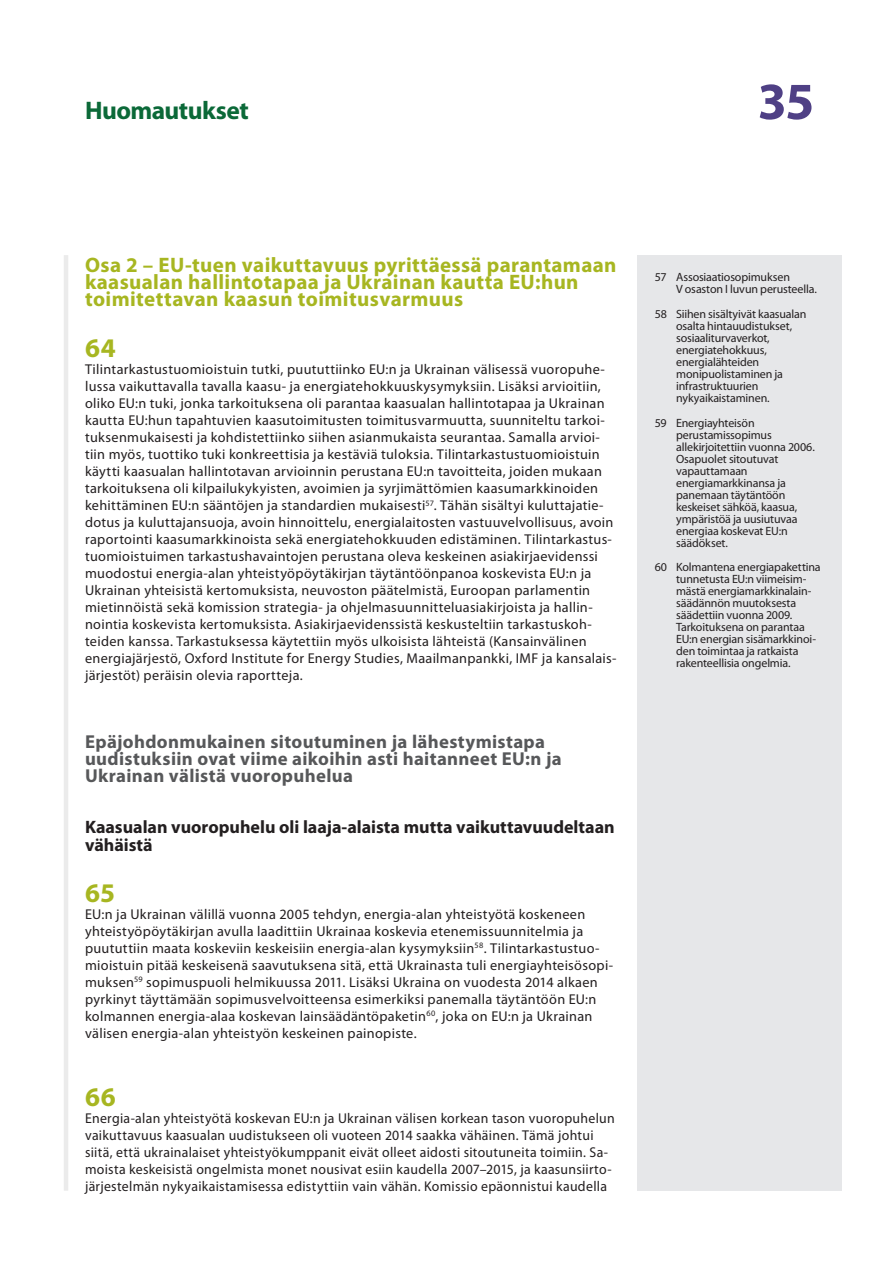
<style>
.page{position:relative;width:893px;height:1263px;background:#fff}
.page>*{position:absolute;margin:0;border:0;box-sizing:border-box;transform-origin:0 0}
.t1{font:700 52.5px "Myriad Pro";color:#4f4085}
.E_05_-_CHAP__1__TEXT{font:700 27px "Myriad Pro";color:#a7b621}
.t2{font:700 25.5px "Myriad Pro";letter-spacing:-.02em;color:#0b6938}
.E_02_-_CHAP__TITRE_C{font:700 21px/17px "Myriad Pro";letter-spacing:.015em;color:#a7b621}
.E_03_-_CHAP__TITRE_A{font:700 18.75px/17px "Myriad Pro";letter-spacing:.02em;color:#57585a}
.E_04_-_CHAP__TITRE_B{font:700 18px/17px "Myriad Pro";color:#231f20}
.E_05_-_CHAP__1__TEXT-2{font:14.25px/17px "Myriad Pro";letter-spacing:.02em;color:#231f20}
.E_08_-_CHAP__FOOTNOT{font:12px/12px "Myriad Pro";letter-spacing:-.015em;color:#231f20}
</style>
<div class="page">
<hr style="left:64px;top:255px;width:4px;height:936px;background:#ebebeb">
<div style="left:638px;top:255px;width:204px;height:936px;background:#e6e7e9"></div>
<h3 class="t2" style="left:85px;top:94px;width:165px">Huomautukset</h3>
<h1 class="t1" style="left:758px;top:67px;width:58px">35</h1>
<p class="E_02_-_CHAP__TITRE_C" style="left:85px;top:256px;width:533px">Osa 2 – EU-tuen vaikuttavuus pyrittäessä parantamaan kaasualan hallintotapaa ja Ukrainan kautta EU:hun toimitettavan kaasun toimitusvarmuus</p>
<p class="E_05_-_CHAP__1__TEXT" style="left:85px;top:330px;width:32px">64</p>
<p class="E_05_-_CHAP__1__TEXT-2" style="left:85px;top:361px;width:533px">Tilintarkastustuomioistuin tutki, puututtiinko EU:n ja Ukrainan välisessä vuoropuhe&shy;lussa vaikuttavalla tavalla kaasu- ja energiatehokkuuskysymyksiin. Lisäksi arvioitiin, oliko EU:n tuki, jonka tarkoituksena oli parantaa kaasualan hallintotapaa ja Ukrainan kautta EU:hun tapahtuvien kaasutoimitusten toimitusvarmuutta, suunniteltu tarkoi&shy;tuksenmukaisesti ja kohdistettiinko siihen asianmukaista seurantaa. Samalla arvioi&shy;tiin myös, tuottiko tuki konkreettisia ja kestäviä tuloksia. Tilintarkastustuomioistuin käytti kaasualan hallintotavan arvioinnin perustana EU:n tavoitteita, joiden mukaan tarkoituksena oli kilpailukykyisten, avoimien ja syrjimättömien kaasumarkkinoiden kehittäminen EU:n sääntöjen ja standardien mukaisesti<sup>57</sup>. Tähän sisältyi kuluttajatie&shy;dotus ja kuluttajansuoja, avoin hinnoittelu, energialaitosten vastuuvelvollisuus, avoin raportointi kaasumarkkinoista sekä energiatehokkuuden edistäminen. Tilintarkastus&shy;tuomioistuimen tarkastushavaintojen perustana oleva keskeinen asiakirjaevidenssi muodostui energia-alan yhteistyöpöytäkirjan täytäntöönpanoa koskevista EU:n ja Ukrainan yhteisistä kertomuksista, neuvoston päätelmistä, Euroopan parlamentin mietinnöistä sekä komission strategia- ja ohjelmasuunnitteluasiakirjoista ja hallin&shy;nointia koskevista kertomuksista. Asiakirjaevidenssistä keskusteltiin tarkastuskoh&shy;teiden kanssa. Tarkastuksessa käytettiin myös ulkoisista lähteistä (Kansainvälinen energiajärjestö, Oxford Institute for Energy Studies, Maailmanpankki, IMF ja kansalais&shy;järjestöt) peräisin olevia raportteja.</p>
<p class="E_03_-_CHAP__TITRE_A" style="left:85px;top:733px;width:478px">Epäjohdonmukainen sitoutuminen ja lähestymistapa uudistuksiin ovat viime aikoihin asti haitanneet EU:n ja<br>Ukrainan välistä vuoropuhelua</p>
<p class="E_04_-_CHAP__TITRE_B" style="left:85px;top:818px;width:531px">Kaasualan vuoropuhelu oli laaja-alaista mutta vaikuttavuudeltaan vähäistä</p>
<p class="E_05_-_CHAP__1__TEXT" style="left:85px;top:875px;width:32px">65</p>
<p class="E_05_-_CHAP__1__TEXT-2" style="left:85px;top:905px;width:529px">EU:n ja Ukrainan välillä vuonna 2005 tehdyn, energia-alan yhteistyötä koskeneen yhteistyöpöytäkirjan avulla laadittiin Ukrainaa koskevia etenemissuunnitelmia ja puututtiin maata koskeviin keskeisiin energia-alan kysymyksiin<sup>58</sup>. Tilintarkastustuo&shy;mioistuin pitää keskeisenä saavutuksena sitä, että Ukrainasta tuli energiayhteisösopi&shy;muksen<sup>59</sup> sopimuspuoli helmikuussa 2011. Lisäksi Ukraina on vuodesta 2014 alkaen pyrkinyt täyttämään sopimusvelvoitteensa esimerkiksi panemalla täytäntöön EU:n kolmannen energia-alaa koskevan lainsäädäntöpaketin<sup>60</sup>, joka on EU:n ja Ukrainan välisen energia-alan yhteistyön keskeinen painopiste.</p>
<p class="E_05_-_CHAP__1__TEXT" style="left:85px;top:1079px;width:32px">66</p>
<p class="E_05_-_CHAP__1__TEXT-2" style="left:85px;top:1110px;width:531px">Energia-alan yhteistyötä koskevan EU:n ja Ukrainan välisen korkean tason vuoropuhelun vaikuttavuus kaasualan uudistukseen oli vuoteen 2014 saakka vähäinen. Tämä johtui siitä, että ukrainalaiset yhteistyökumppanit eivät olleet aidosti sitoutuneita toimiin. Sa&shy;moista keskeisistä ongelmista monet nousivat esiin kaudella 2007–2015, ja kaasunsiirto&shy;järjestelmän nykyaikaistamisessa edistyttiin vain vähän. Komissio epäonnistui kaudella</p>
<p class="E_08_-_CHAP__FOOTNOT" style="left:676px;top:271px;width:142px;text-indent:-21px">57 Assosiaatiosopimuksen<br>V osaston I luvun perusteella.</p>
<p class="E_08_-_CHAP__FOOTNOT" style="left:676px;top:308px;width:132px;text-indent:-21px">58 Siihen sisältyivät kaasualan osalta hintauudistukset, sosiaaliturvaverkot, energiatehokkuus, energialähteiden monipuolistaminen ja infrastruktuurien nykyaikaistaminen.</p>
<p class="E_08_-_CHAP__FOOTNOT" style="left:676px;top:417px;width:140px;text-indent:-21px">59 Energiayhteisön perustamissopimus allekirjoitettiin vuonna 2006.<br>Osapuolet sitoutuvat vapauttamaan energiamarkkinansa ja panemaan täytäntöön keskeiset sähköä, kaasua, ympäristöä ja uusiutuvaa energiaa koskevat EU:n säädökset.</p>
<p class="E_08_-_CHAP__FOOTNOT" style="left:676px;top:562px;width:146px;text-indent:-21px">60 Kolmantena energiapakettina tunnetusta EU:n viimeisim&shy;mästä energiamarkkinalain&shy;säädännön muutoksesta säädettiin vuonna 2009.<br>Tarkoituksena on parantaa<br>EU:n energian sisämarkkinoi&shy;den toimintaa ja ratkaista rakenteellisia ongelmia.</p>
</div>
